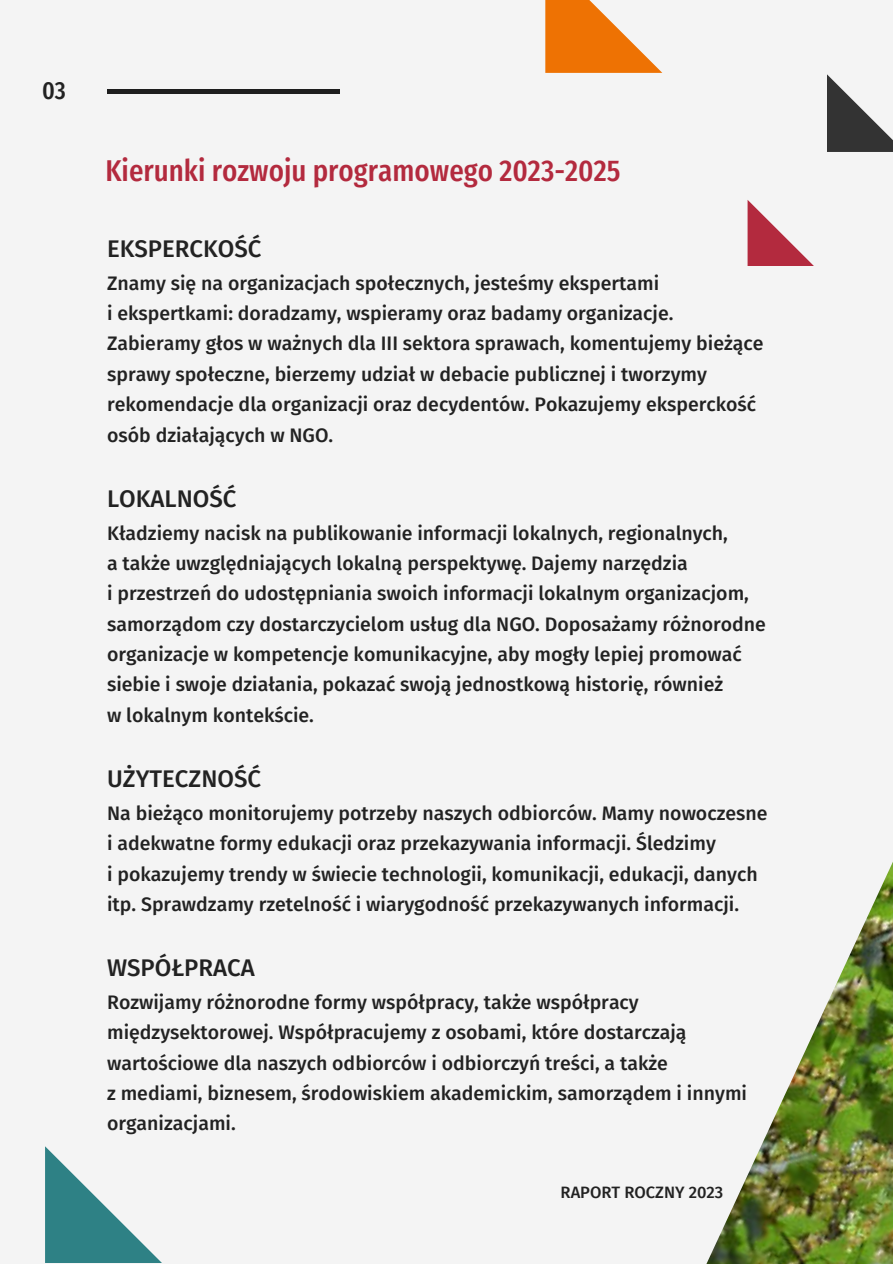
<style>
.page{position:relative;width:893px;height:1264px;background:#fff}
.page>*{position:absolute;margin:0;border:0;box-sizing:border-box;transform-origin:0 0}
.t1{font:500 30px "Fira Sans Condensed";color:#b32a3e}
.t2{font:500 24.75px "Fira Sans Condensed";color:#222}
.t3{font:500 24px "Fira Sans";color:#222}
.t4{font:500 19.5px/30.3px "Fira Sans";color:#222}
.t5{font:500 16.5px "Fira Sans";color:#222}
</style>
<div class="page">
<div style="left:0;top:0;width:892px;height:1263px;background:#f4f4f4"></div>
<svg style="left:45px;top:1146px;width:116px;height:116px"></svg>
<svg style="left:747px;top:200px;width:67px;height:66px"></svg>
<svg style="left:545px;top:0;width:117px;height:73px;fill:#ee7203"></svg>
<div style="left:107px;top:89px;width:232px;height:5px;background:#1e1e1e"></div>
<svg style="left:827px;top:74px;width:65px;height:78px"></svg>
<img style="left:707px;top:864px;width:185px;height:399px">
<p class="t2" style="left:42px;top:68px;width:25px">03</p>
<h1 class="t1" style="left:105px;top:143px;width:516px">Kierunki rozwoju programowego 2023-2025</h1>
<p class="t3" style="left:107px;top:229px;width:156px">EKSPERCKOŚĆ</p>
<p class="t4" style="left:107px;top:267px;width:658px">Znamy się na organizacjach społecznych, jesteśmy ekspertami<br>i ekspertkami: doradzamy, wspieramy oraz badamy organizacje.<br>Zabieramy głos w ważnych dla III sektora sprawach, komentujemy bieżące sprawy społeczne, bierzemy udział w debacie publicznej i tworzymy rekomendacje dla organizacji oraz decydentów. Pokazujemy eksperckość osób działających w NGO.</p>
<p class="t3" style="left:107px;top:479px;width:131px">LOKALNOŚĆ</p>
<p class="t4" style="left:107px;top:516px;width:660px">Kładziemy nacisk na publikowanie informacji lokalnych, regionalnych,<br>a także uwzględniających lokalną perspektywę. Dajemy narzędzia<br>i przestrzeń do udostępniania swoich informacji lokalnym organizacjom, samorządom czy dostarczycielom usług dla NGO. Doposażamy różnorodne organizacje w kompetencje komunikacyjne, aby mogły lepiej promować siebie i swoje działania, pokazać swoją jednostkową historię, również<br>w lokalnym kontekście.</p>
<p class="t3" style="left:107px;top:759px;width:155px">UŻYTECZNOŚĆ</p>
<p class="t4" style="left:107px;top:796px;width:661px">Na bieżąco monitorujemy potrzeby naszych odbiorców. Mamy nowoczesne i adekwatne formy edukacji oraz przekazywania informacji. Śledzimy<br>i pokazujemy trendy w świecie technologii, komunikacji, edukacji, danych itp. Sprawdzamy rzetelność i wiarygodność przekazywanych informacji.</p>
<p class="t3" style="left:107px;top:948px;width:149px">WSPÓŁPRACA</p>
<p class="t4" style="left:107px;top:985px;width:641px">Rozwijamy różnorodne formy współpracy, także współpracy międzysektorowej. Współpracujemy z osobami, które dostarczają wartościowe dla naszych odbiorców i odbiorczyń treści, a także<br>z mediami, biznesem, środowiskiem akademickim, samorządem i innymi organizacjami.</p>
<p class="t5" style="left:560px;top:1179px;width:164px">RAPORT ROCZNY 2023</p>
</div>
